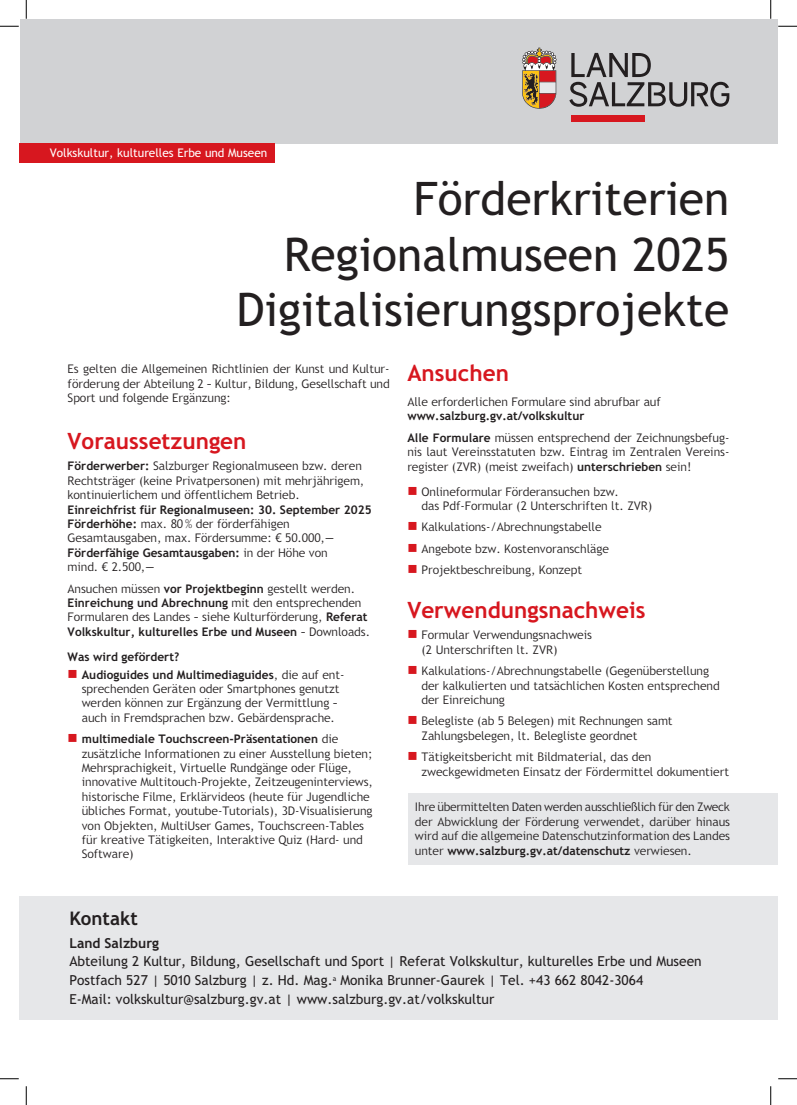
<style>
.page{position:relative;width:797px;height:1105px;background:#fff}
.page>*{position:absolute;margin:0;border:0;box-sizing:border-box;transform-origin:0 0}
.Headline{font:46.25px "Trebuchet SBG2";color:#231f20}
.Titel_18pt_fett_nicht_am_Raster{font:700 22.5px "Trebuchet SBG2";color:#d7171f}
.Titel_15pt_fett_nicht_am_Raster{font:700 18.75px "Trebuchet SBG2";color:#231f20}
.FT_links_11pt_ohne_Abstand_danach{font:13.75px "Trebuchet SBG2";color:#231f20}
.FT_links_11pt_ohne_Abstand_danach-2{font:700 13.75px "Trebuchet SBG2";color:#231f20}
.FT_Block_9_5pt_ohne_Abstand_danach{font:300 11.88px/14.4px "Trebuchet SBG2";color:#231f20}
.FT_links_9_5pt_ohne_Abstand_danach{font:300 11.88px/14.4px "Trebuchet SBG2";color:#231f20}
.FT_Block_9_5pt_nicht_am_Raster{font:300 11.88px/14.4px "Trebuchet SBG2";color:#231f20;text-align:justify}
.FT_links_9_5pt_ohne_Abstand_danach-2{font:700 11.88px/14.4px "Trebuchet SBG2";color:#231f20}
.FT_links_9_5pt_nicht_am_Raster{font:300 11.88px/14.4px "Trebuchet SBG2";color:#231f20}
.t1{font:11.88px "Trebuchet SBG2";color:#fff}
.FT_links_9_5pt_nicht_am_Raster-2{font:700 11.88px "Trebuchet SBG2";color:#231f20}
.s1{font-weight:700}
.s2{font-weight:300}
</style>
<div class="page">
<div style="left:20px;top:19px;width:757px;height:124px;background:#d1d2d4"></div>
<div style="left:19px;top:143px;width:255px;height:20px;background:#d7171f"></div>
<svg style="left:522px;top:48px;width:34px;height:61px;background:#b68269"></svg>
<div style="left:571px;top:115px;width:73px;height:7px;background:#d7171f"></div>
<svg style="left:569px;top:53px;width:160px;height:54px"></svg>
<div style="left:408px;top:793px;width:369px;height:71px;background:#e6e7e9"></div>
<div style="left:20px;top:896px;width:757px;height:123px;background:#e6e7e9"></div>
<svg style="left:0;top:25px;width:19px;height:2px"></svg>
<svg style="left:778px;top:25px;width:19px;height:2px"></svg>
<svg style="left:0;top:1078px;width:19px;height:1px"></svg>
<svg style="left:778px;top:1078px;width:19px;height:1px"></svg>
<svg style="left:25px;top:0;width:2px;height:19px"></svg>
<svg style="left:25px;top:1086px;width:2px;height:19px"></svg>
<svg style="left:770px;top:0;width:1px;height:19px"></svg>
<svg style="left:770px;top:1086px;width:1px;height:19px"></svg>
<p class="t1" style="left:50px;top:146px;width:219px">Volkskultur, kulturelles Erbe und Museen</p>
<p class="Headline" style="left:413px;top:172px;width:317px">Förderkriterien</p>
<p class="Headline" style="left:284px;top:227px;width:447px">Regionalmuseen 2025</p>
<p class="Headline" style="left:236px;top:283px;width:494px">Digitalisierungsprojekte</p>
<p class="FT_Block_9_5pt_nicht_am_Raster" style="left:68px;top:362px;width:323px">Es gelten die Allgemeinen Richtlinien der Kunst und Kultur&shy;förderung der Abteilung 2 – Kultur, Bildung, Gesellschaft und Sport und folgende Ergänzung:</p>
<p class="Titel_18pt_fett_nicht_am_Raster" style="left:68px;top:427px;width:180px">Voraussetzungen</p>
<p class="FT_links_9_5pt_ohne_Abstand_danach" style="left:68px;top:459px;width:296px"><span class="s1">Förderwerber:</span> Salzburger Regionalmuseen bzw. deren</p>
<p class="FT_links_9_5pt_ohne_Abstand_danach" style="left:68px;top:473px;width:298px">Rechtsträger (keine Privatpersonen) mit mehrjährigem,</p>
<p class="FT_links_9_5pt_ohne_Abstand_danach" style="left:68px;top:488px;width:234px">kontinuierlichem und öffentlichem Betrieb.</p>
<p class="FT_links_9_5pt_ohne_Abstand_danach-2" style="left:68px;top:502px;width:306px">Einreichfrist für Regionalmuseen: 30. September 2025</p>
<p class="FT_links_9_5pt_ohne_Abstand_danach" style="left:68px;top:517px;width:267px"><span class="s1">Förderhöhe:</span> max. 80 % der förderfähigen<br>Gesamtausgaben, max. Fördersumme: € 50.000,—</p>
<p class="FT_links_9_5pt_ohne_Abstand_danach-2" style="left:68px;top:545px;width:261px">Förderfähige Gesamtausgaben: <span class="s2">in der Höhe von mind. € 2.500,—</span></p>
<p class="FT_links_9_5pt_ohne_Abstand_danach" style="left:68px;top:581px;width:289px">Ansuchen müssen <span class="s1">vor Projektbeginn</span> gestellt werden.</p>
<p class="FT_links_9_5pt_ohne_Abstand_danach" style="left:68px;top:596px;width:304px"><span class="s1">Einreichung und Abrechnung</span> mit den entsprechenden<br>Formularen des Landes – siehe Kulturförderung, <span class="s1">Referat<br>Volkskultur, kulturelles Erbe und Museen</span> – Downloads.</p>
<p class="FT_links_9_5pt_nicht_am_Raster-2" style="left:68px;top:649px;width:113px">Was wird gefördert?</p>
<p class="FT_Block_9_5pt_ohne_Abstand_danach" style="left:82px;top:667px;width:262px"><span class="s1">Audioguides und Multimediaguides</span>, die auf ent&shy;sprechenden Geräten oder Smartphones genutzt werden können zur Ergänzung der Vermittlung – auch in Fremdsprachen bzw. Gebärdensprache.</p>
<p class="FT_Block_9_5pt_ohne_Abstand_danach" style="left:82px;top:732px;width:292px"><span class="s1">multimediale Touchscreen-Präsentationen</span> die zusätzliche Informationen zu einer Ausstellung bieten; Mehrsprachigkeit, Virtuelle Rundgänge oder Flüge, innovative Multitouch-Projekte, Zeitzeugeninterviews, historische Filme, Erklärvideos (heute für Jugendliche übliches Format, youtube-Tutorials), 3D-Visualisierung von Objekten, MultiUser Games, Touchscreen-Tables für kreative Tätigkeiten, Interaktive Quiz (Hard- und Software)</p>
<p class="Titel_18pt_fett_nicht_am_Raster" style="left:407px;top:359px;width:103px">Ansuchen</p>
<p class="FT_links_9_5pt_nicht_am_Raster" style="left:407px;top:395px;width:255px">Alle erforderlichen Formulare sind abrufbar auf <span class="s1">www.salzburg.gv.at/volkskultur</span></p>
<p class="FT_Block_9_5pt_nicht_am_Raster" style="left:407px;top:430px;width:323px"><span class="s1">Alle Formulare</span> müssen entsprechend der Zeichnungsbefug&shy;nis laut Vereinsstatuten bzw. Eintrag im Zentralen Vereins&shy;register (ZVR) (meist zweifach) <span class="s1">unterschrieben</span> sein!</p>
<p class="FT_Block_9_5pt_ohne_Abstand_danach" style="left:421px;top:484px;width:232px">Onlineformular Förderansuchen bzw.<br>das Pdf-Formular (2 Unterschriften lt. ZVR)</p>
<p class="FT_Block_9_5pt_ohne_Abstand_danach" style="left:421px;top:520px;width:181px">Kalkulations-/Abrechnungstabelle</p>
<p class="FT_Block_9_5pt_ohne_Abstand_danach" style="left:421px;top:541px;width:189px">Angebote bzw. Kostenvoranschläge</p>
<p class="FT_Block_9_5pt_ohne_Abstand_danach" style="left:421px;top:563px;width:162px">Projektbeschreibung, Konzept</p>
<p class="Titel_18pt_fett_nicht_am_Raster" style="left:407px;top:596px;width:240px">Verwendungsnachweis</p>
<p class="FT_Block_9_5pt_ohne_Abstand_danach" style="left:421px;top:628px;width:172px">Formular Verwendungsnachweis (2 Unterschriften lt. ZVR)</p>
<p class="FT_Block_9_5pt_ohne_Abstand_danach" style="left:421px;top:664px;width:300px">Kalkulations-/Abrechnungstabelle (Gegenüberstellung der kalkulierten und tatsächlichen Kosten entsprechend der Einreichung</p>
<p class="FT_Block_9_5pt_ohne_Abstand_danach" style="left:421px;top:714px;width:252px">Belegliste (ab 5 Belegen) mit Rechnungen samt<br>Zahlungsbelegen, lt. Belegliste geordnet</p>
<p class="FT_Block_9_5pt_ohne_Abstand_danach" style="left:421px;top:750px;width:309px">Tätigkeitsbericht mit Bildmaterial, das den zweckgewidmeten Einsatz der Fördermittel dokumentiert</p>
<p class="FT_Block_9_5pt_ohne_Abstand_danach" style="left:415px;top:800px;width:316px;text-align:justify">Ihre übermittelten Daten werden ausschließlich für den Zweck der Abwicklung der Förderung verwendet, darüber hinaus wird auf die allgemeine Datenschutzinformation des Landes unter <span class="s1">www.salzburg.gv.at/datenschutz</span> verwiesen.</p>
<p class="Titel_15pt_fett_nicht_am_Raster" style="left:69px;top:907px;width:70px">Kontakt</p>
<p class="FT_links_11pt_ohne_Abstand_danach-2" style="left:69px;top:934px;width:91px">Land Salzburg</p>
<p class="FT_links_11pt_ohne_Abstand_danach" style="left:69px;top:953px;width:634px">Abteilung 2 Kultur, Bildung, Gesellschaft und Sport | Referat Volkskultur, kulturelles Erbe und Museen</p>
<p class="FT_links_11pt_ohne_Abstand_danach" style="left:69px;top:972px;width:575px">Postfach 527 | 5010 Salzburg | z. Hd. Mag.<sup>a</sup> Monika Brunner-Gaurek | Tel. +43 662 8042-3064</p>
<p class="FT_links_11pt_ohne_Abstand_danach" style="left:69px;top:991px;width:426px">E-Mail: volkskultur@salzburg.gv.at | www.salzburg.gv.at/volkskultur</p>
</div>
